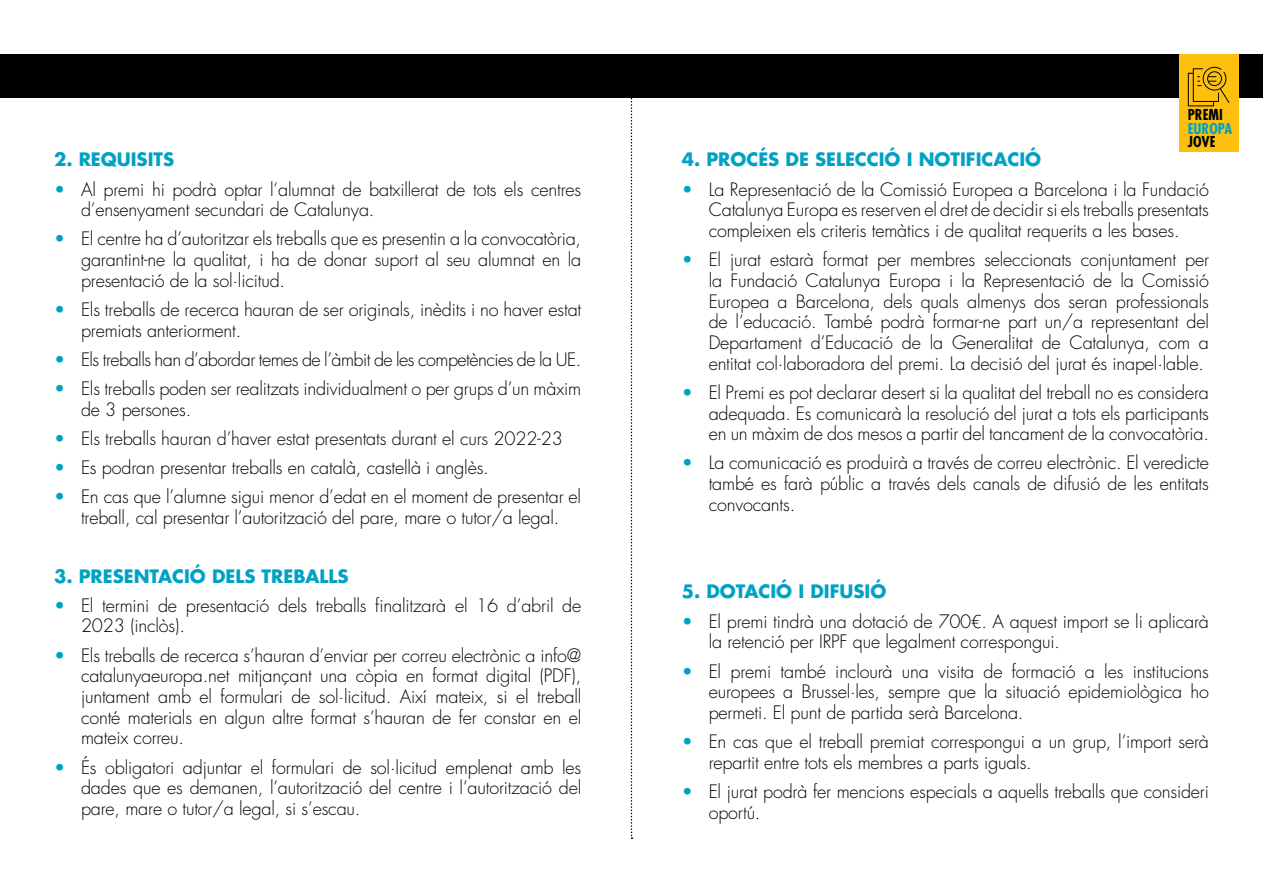
<style>
.page{position:relative;width:1263px;height:893px;background:#fff}
.page>*{position:absolute;margin:0;border:0;box-sizing:border-box;transform-origin:0 0}
.t1{font:300 18px/20.7px "Futura";letter-spacing:-.01em;color:#000;text-align:justify}
.t2{font:700 18px "Futura";color:#00a2c4}
.t3{font:300 18px "Futura";letter-spacing:-.03em;color:#000}
.t4{font:700 condensed 14.7px "Futura";color:#000}
.t5{font:700 condensed 14.7px "Futura";color:#00a2c4}
.s1{color:#00a2c4}
.s2{font-family:"Open Sans"}
</style>
<div class="page">
<svg style="left:631px;top:98px;width:1px;height:741px"></svg>
<div style="left:0;top:54px;width:1263px;height:44px;background:#000"></div>
<div style="left:1179px;top:54px;width:59px;height:98px;background:#fec00f"></div>
<svg style="left:1188px;top:67px;width:41px;height:39px"></svg>
<p class="t2" style="left:54px;top:147px;width:122px">2. REQUISITS</p>
<p class="t1" style="left:81px;top:179px;width:502px;text-indent:-27px"><span class="s1">•</span> Al premi hi podrà optar l’alumnat de batxillerat de tots els centres d’ensenyament secundari de Catalunya.</p>
<p class="t1" style="left:81px;top:229px;width:502px;text-indent:-27px"><span class="s1">•</span> El centre ha d’autoritzar els treballs que es presentin a la convocatòria, garantint-ne la qualitat, i ha de donar suport al seu alumnat en la presentació de la sol·licitud.</p>
<p class="t1" style="left:81px;top:299px;width:502px;text-indent:-27px"><span class="s1">•</span> Els treballs de recerca hauran de ser originals, inèdits i no haver estat premiats anteriorment.</p>
<p class="t3" style="left:54px;top:348px;width:529px"><span class="s1">•</span> Els treballs han d’abordar temes de l’àmbit de les competències de la UE.</p>
<p class="t1" style="left:81px;top:378px;width:502px;text-indent:-27px"><span class="s1">•</span> Els treballs poden ser realitzats individualment o per grups d’un màxim de 3 persones.</p>
<p class="t1" style="left:54px;top:428px;width:510px"><span class="s1">•</span> Els treballs hauran d’haver estat presentats durant el curs 2022-23</p>
<p class="t1" style="left:54px;top:458px;width:436px"><span class="s1">•</span> Es podran presentar treballs en català, castellà i anglès.</p>
<p class="t1" style="left:54px;top:487px;width:529px;text-align:center"><span class="s1">•</span> En cas que l’alumne sigui menor d’edat en el moment de presentar el treball, cal presentar l’autorització del pare, mare o tutor/a legal.</p>
<p class="t2" style="left:54px;top:563px;width:296px">3. PRESENTACIÓ DELS TREBALLS</p>
<p class="t1" style="left:81px;top:595px;width:502px;text-indent:-27px"><span class="s1">•</span> El termini de presentació dels treballs finalitzarà el 16 d’abril de<br>2023 (inclòs).</p>
<p class="t1" style="left:81px;top:645px;width:502px;text-indent:-27px"><span class="s1">•</span> Els treballs de recerca s’hauran d’enviar per correu electrònic a info@ catalunyaeuropa.net mitjançant una còpia en format digital (PDF), juntament amb el formulari de sol·licitud. Així mateix, si el treball conté materials en algun altre format s’hauran de fer constar en el mateix correu.</p>
<p class="t1" style="left:81px;top:757px;width:502px;text-indent:-27px"><span class="s1">•</span> És obligatori adjuntar el formulari de sol·licitud emplenat amb les dades que es demanen, l’autorització del centre i l’autorització del pare, mare o tutor/a legal, si s’escau.</p>
<p class="t4" style="left:1188px;top:105px;width:36px">PREMI</p>
<p class="t5" style="left:1188px;top:119px;width:46px">EUROPA</p>
<p class="t4" style="left:1188px;top:132px;width:29px">JOVE</p>
<p class="t2" style="left:682px;top:147px;width:361px">4. PROCÉS DE SELECCIÓ I NOTIFICACIÓ</p>
<p class="t1" style="left:709px;top:179px;width:502px;text-indent:-27px"><span class="s1">•</span> La Representació de la Comissió Europea a Barcelona i la Fundació Catalunya Europa es reserven el dret de decidir si els treballs presentats compleixen els criteris temàtics i de qualitat requerits a les bases.</p>
<p class="t1" style="left:709px;top:249px;width:502px;text-indent:-27px"><span class="s1">•</span> El jurat estarà format per membres seleccionats conjuntament per la Fundació Catalunya Europa i la Representació de la Comissió Europea a Barcelona, dels quals almenys dos seran professionals de l’educació. També podrà formar-ne part un/a representant del Departament d’Educació de la Generalitat de Catalunya, com a entitat col·laboradora del premi. La decisió del jurat és inapel·lable.</p>
<p class="t1" style="left:709px;top:382px;width:502px;text-indent:-27px"><span class="s1">•</span> El Premi es pot declarar desert si la qualitat del treball no es considera adequada. Es comunicarà la resolució del jurat a tots els participants en un màxim de dos mesos a partir del tancament de la convocatòria.</p>
<p class="t1" style="left:709px;top:453px;width:502px;text-indent:-27px"><span class="s1">•</span> La comunicació es produirà a través de correu electrònic. El veredicte també es farà públic a través dels canals de difusió de les entitats convocants.</p>
<p class="t2" style="left:682px;top:579px;width:206px">5. DOTACIÓ I DIFUSIÓ</p>
<p class="t1" style="left:709px;top:611px;width:502px;text-indent:-27px"><span class="s1">•</span> El premi tindrà una dotació de 700<span class="s2">€</span>. A aquest import se li aplicarà la retenció per IRPF que legalment correspongui.</p>
<p class="t1" style="left:709px;top:661px;width:502px;text-indent:-27px"><span class="s1">•</span> El premi també inclourà una visita de formació a les institucions europees a Brussel·les, sempre que la situació epidemiològica ho permeti. El punt de partida serà Barcelona.</p>
<p class="t1" style="left:709px;top:731px;width:502px;text-indent:-27px"><span class="s1">•</span> En cas que el treball premiat correspongui a un grup, l’import serà repartit entre tots els membres a parts iguals.</p>
<p class="t1" style="left:709px;top:781px;width:502px;text-indent:-27px"><span class="s1">•</span> El jurat podrà fer mencions especials a aquells treballs que consideri oportú.</p>
</div>
